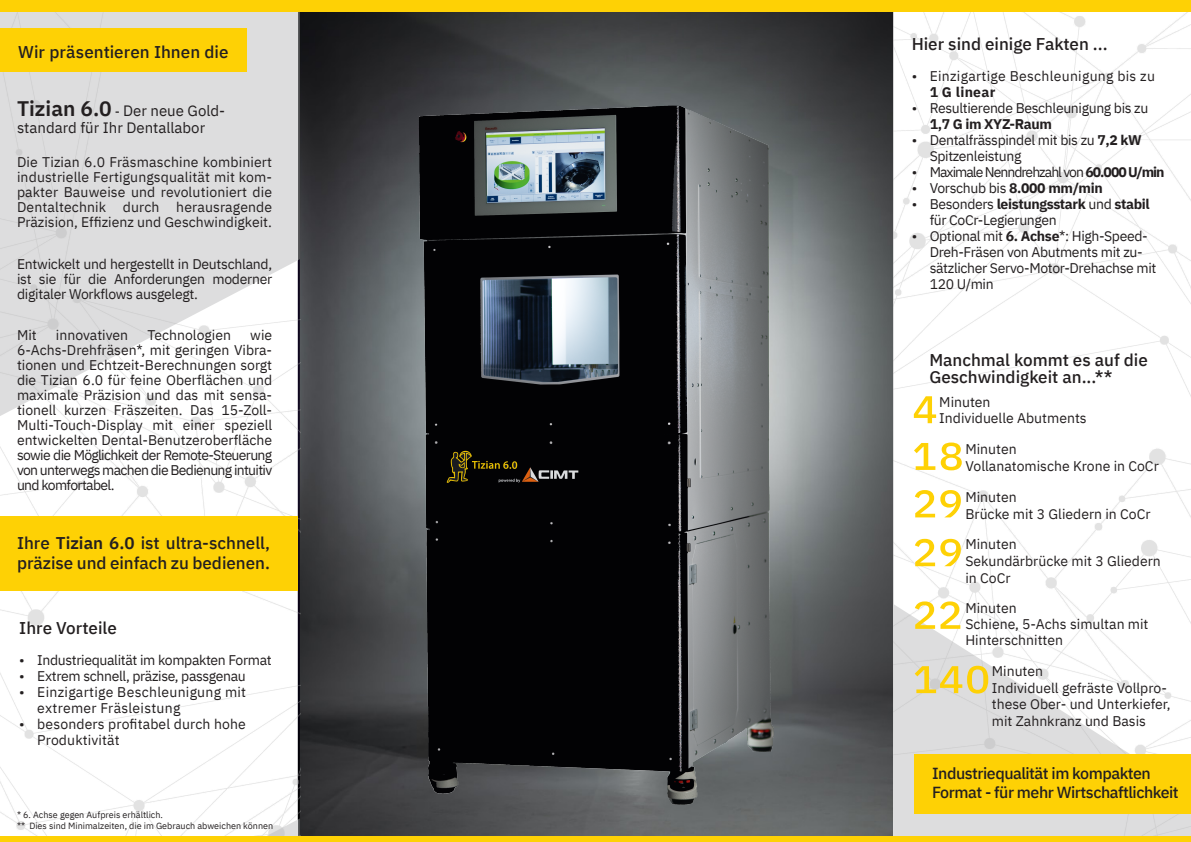
<style>
.page{position:relative;width:1191px;height:842px;background:#fff}
.page>*{position:absolute;margin:0;border:0;box-sizing:border-box;transform-origin:0 0}
.t1{font:73px "IBM Plex Sans";color:#fed105}
.Einleitungstext{font:500 17px/17px "IBM Plex Sans";color:#231f20}
.Störer_Headline{font:500 17px "IBM Plex Sans";color:#231f20}
.t2{font:500 16px "IBM Plex Sans";letter-spacing:-.03em;color:#231f20}
.Einleitungstext-2{font:15px/17px "IBM Plex Sans";color:#231f20}
.Einleitungstext-3{font:14px/15px "IBM Plex Sans";letter-spacing:-.005em;color:#231f20;text-align:justify}
.Einleitungstext-4{font:14px/16px "IBM Plex Sans";letter-spacing:-.025em;color:#231f20}
.Einleitungstext-5{font:14px/16px "IBM Plex Sans";letter-spacing:.02em;color:#231f20}
.Einleitungstext-6{font:14px "IBM Plex Sans";letter-spacing:-.07em;color:#231f20}
.t3{font:9px "IBM Plex Sans";color:#231f20}
.s1{font-weight:600;font-size:21px}
.s2{font-size:13px}
.s3{font-weight:600}
.s4{font-weight:700}
</style>
<div class="page">
<img style="left:300px;top:11px;width:593px;height:825px">
<svg style="left:893px;top:11px;width:298px;height:825px"></svg>
<img style="left:0;top:11px;width:300px;height:825px">
<div style="left:0;top:836px;width:1191px;height:6px;background:#fed105"></div>
<div style="left:0;top:0;width:1191px;height:11px;background:#fed105"></div>
<div style="left:0;top:28px;width:246px;height:43px;background:#fed105"></div>
<div style="left:914px;top:754px;width:277px;height:60px;background:#fed105"></div>
<div style="left:0;top:516px;width:298px;height:74px;background:#fed105"></div>
<img style="left:390px;top:79px;width:492px;height:757px">
<p class="Störer_Headline" style="left:18px;top:39px;width:212px">Wir präsentieren Ihnen die</p>
<p class="Einleitungstext-2" style="left:17px;top:100px;width:210px"><span class="s1">Tizian 6.0</span> <span class="s2">-</span> Der neue Gold&shy;standard für Ihr Dentallabor</p>
<p class="Einleitungstext-3" style="left:17px;top:154px;width:257px">Die Tizian 6.0 Fräsmaschine kombiniert industrielle Fertigungsqualität mit kom&shy;pakter Bauweise und revolutioniert die Dentaltechnik durch herausragende Präzision, Effizienz und Geschwindigkeit.</p>
<p class="Einleitungstext-3" style="left:17px;top:255px;width:257px">Entwickelt und hergestellt in Deutschland, ist sie für die Anforderungen moderner digitaler Workflows ausgelegt.</p>
<p class="Einleitungstext-3" style="left:17px;top:327px;width:21px">Mit</p>
<p class="Einleitungstext-3" style="left:56px;top:327px;width:74px">innovativen</p>
<p class="Einleitungstext-3" style="left:147px;top:327px;width:85px">Technologien</p>
<p class="Einleitungstext-3" style="left:17px;top:327px;width:257px;text-indent:233px">wie 6-Achs-Drehfräsen*, mit geringen Vibra&shy;tionen und Echtzeit-Berechnungen sorgt die Tizian 6.0 für feine Oberflächen und maximale Präzision und das mit sensa&shy;tionell kurzen Fräszeiten. Das 15-Zoll-Multi-Touch-Display mit einer speziell entwickelten Dental-Benutzeroberfläche sowie die Möglichkeit der Remote-Steuerung von unterwegs machen die Bedienung intuitiv und komfortabel.</p>
<p class="Einleitungstext" style="left:17px;top:532px;width:254px;line-height:20px">Ihre <span class="s3">Tizian 6.0</span> ist ultra-schnell, präzise und einfach zu bedienen.</p>
<p class="Einleitungstext" style="left:19px;top:618px;width:99px">Ihre Vorteile</p>
<p class="Einleitungstext-4" style="left:19px;top:651px;width:254px">• Industriequalität im kompakten Format</p>
<p class="Einleitungstext-4" style="left:19px;top:667px;width:228px">• Extrem schnell, präzise, passgenau</p>
<p class="Einleitungstext-5" style="left:37px;top:683px;width:210px;text-indent:-18px">• Einzigartige Beschleunigung mit extremer Fräsleistung</p>
<p class="Einleitungstext-3" style="left:37px;top:715px;width:210px;line-height:16px;text-indent:-18px">• besonders profitabel durch hohe<br>Produktivität</p>
<p class="t3" style="left:17px;top:808px;width:147px">* 6. Achse gegen Aufpreis erhältlich.</p>
<p class="t3" style="left:17px;top:819px;width:258px">** Dies sind Minimalzeiten, die im Gebrauch abweichen können</p>
<p class="Einleitungstext" style="left:911px;top:34px;width:197px">Hier sind einige Fakten ...</p>
<p class="Einleitungstext-5" style="left:929px;top:67px;width:227px;text-indent:-18px">• Einzigartige Beschleunigung bis zu<br><span class="s4">1 G linear</span></p>
<p class="Einleitungstext-4" style="left:929px;top:99px;width:220px;text-indent:-18px">• Resultierende Beschleunigung bis zu<br><span class="s4">1,7 G im XYZ-Raum</span></p>
<p class="Einleitungstext-4" style="left:929px;top:131px;width:213px;text-indent:-18px">• Dentalfrässpindel mit bis zu <span class="s4">7,2 kW<br></span>Spitzenleistung</p>
<p class="Einleitungstext-6" style="left:911px;top:162px;width:254px">• Maximale Nenndrehzahl von <span class="s4">60.000 U/min</span></p>
<p class="Einleitungstext-4" style="left:911px;top:179px;width:193px">• Vorschub bis <span class="s4">8.000 mm/min</span></p>
<p class="Einleitungstext-4" style="left:929px;top:195px;width:222px;text-indent:-18px">• Besonders <span class="s4">leistungsstark</span> und <span class="s4">stabil </span>für CoCr-Legierungen</p>
<p class="Einleitungstext-4" style="left:929px;top:227px;width:228px;text-indent:-18px">• Optional mit <span class="s4">6. Achse</span>*: High-Speed-<br>Dreh-Fräsen von Abutments mit zu&shy;sätzlicher Servo-Motor-Drehachse mit<br>120 U/min</p>
<p class="Einleitungstext" style="left:929px;top:350px;width:220px">Manchmal kommt es auf die<br>Geschwindigkeit an...**</p>
<p class="Einleitungstext-3" style="left:939px;top:393px;width:53px">Minuten</p>
<p class="Einleitungstext-3" style="left:939px;top:410px;width:149px">Individuelle Abutments</p>
<p class="Einleitungstext-3" style="left:965px;top:440px;width:53px">Minuten</p>
<p class="Einleitungstext-3" style="left:965px;top:457px;width:195px">Vollanatomische Krone in CoCr</p>
<p class="Einleitungstext-3" style="left:965px;top:488px;width:53px">Minuten</p>
<p class="Einleitungstext-3" style="left:965px;top:505px;width:187px">Brücke mit 3 Gliedern in CoCr</p>
<p class="Einleitungstext-3" style="left:965px;top:536px;width:53px">Minuten</p>
<p class="Einleitungstext-3" style="left:965px;top:552px;width:197px">Sekundärbrücke mit 3 Gliedern</p>
<p class="Einleitungstext-3" style="left:965px;top:569px;width:47px">in CoCr</p>
<p class="Einleitungstext-3" style="left:965px;top:599px;width:53px">Minuten</p>
<p class="Einleitungstext-3" style="left:965px;top:615px;width:185px">Schiene, 5-Achs simultan mit</p>
<p class="Einleitungstext-3" style="left:965px;top:631px;width:99px">Hinterschnitten</p>
<p class="Einleitungstext-3" style="left:991px;top:662px;width:53px">Minuten</p>
<p class="Einleitungstext-3" style="left:991px;top:679px;width:177px">Individuell gefräste Vollpro-</p>
<p class="Einleitungstext-3" style="left:991px;top:695px;width:180px;line-height:16.8px">these Ober- und Unterkiefer, mit Zahnkranz und Basis</p>
<p class="t1" style="left:912px;top:341px;width:27px">4</p>
<p class="t1" style="left:911px;top:388px;width:55px">18</p>
<p class="t1" style="left:912px;top:436px;width:53px">29</p>
<p class="t1" style="left:912px;top:484px;width:53px">29</p>
<p class="t1" style="left:912px;top:547px;width:52px">22</p>
<p class="t1" style="left:912px;top:611px;width:81px">140</p>
<p class="t2" style="left:932px;top:761px;width:220px">Industriequalität im kompakten</p>
<p class="t2" style="left:932px;top:780px;width:248px">Format - für mehr Wirtschaftlichkeit</p>
</div>
